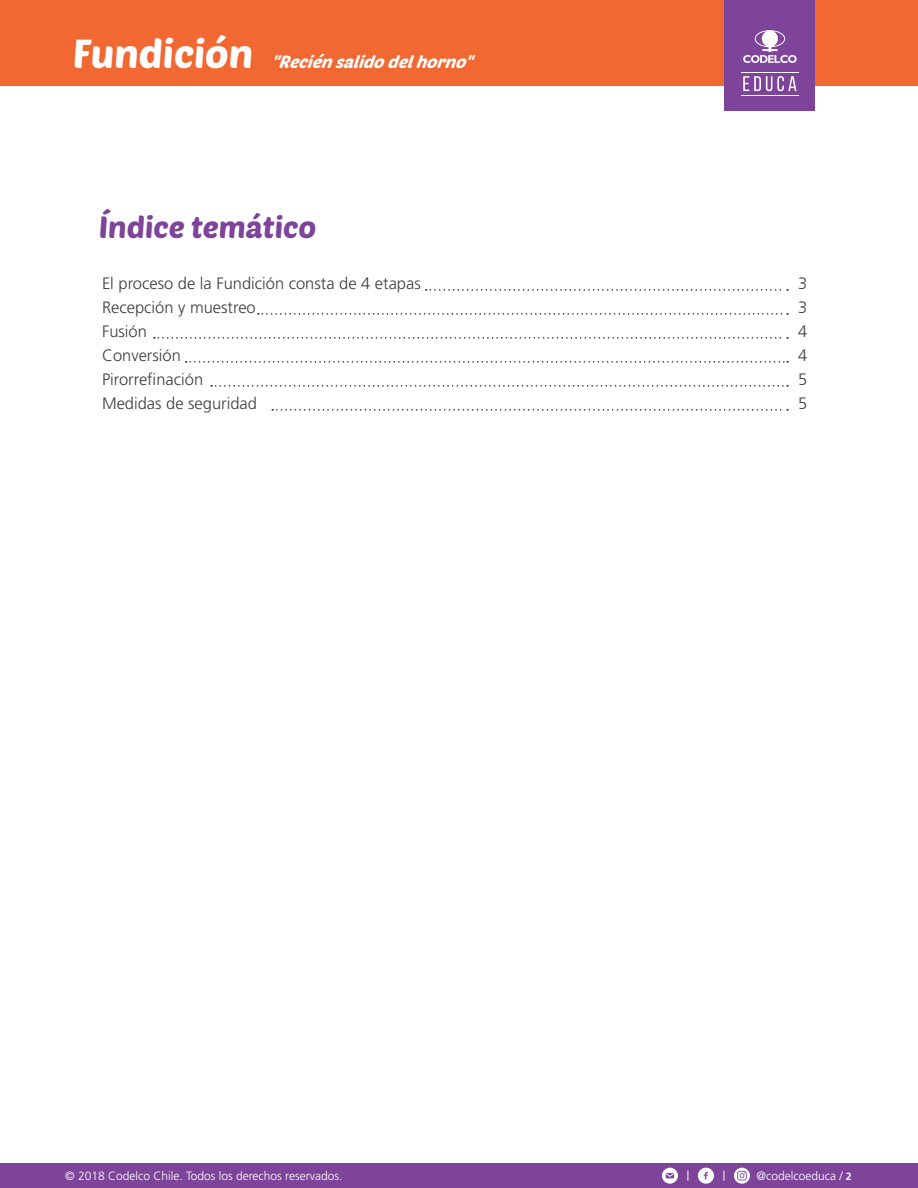
<style>
.page{position:relative;width:918px;height:1188px;background:#fff}
.page>*{position:absolute;margin:0;border:0;box-sizing:border-box;transform-origin:0 0}
.t1{font:39.45px "Poetsen One";color:#fff}
.t2{font:30px "Poetsen One";color:#7d449a}
.t3{font:italic 17.1px "Poetsen One";color:#fff}
.t4{font:300 16.5px "Frutiger LT Std";color:#3e3e3f}
.t5{font:300 12px "Frutiger LT Std";color:#fff}
.s1{font-weight:700;font-size:10.5px}
</style>
<div class="page">
<div style="left:0;top:1163px;width:918px;height:25px;background:#7d449a"></div>
<svg style="left:734px;top:1168px;width:16px;height:16px"></svg>
<svg style="left:698px;top:1168px;width:16px;height:16px"></svg>
<svg style="left:662px;top:1168px;width:16px;height:16px"></svg>
<div style="left:0;top:0;width:918px;height:85px;background:#f26833"></div>
<div style="left:725px;top:0;width:90px;height:111px;background:#7d449a"></div>
<svg style="left:743px;top:30px;width:54px;height:33px"></svg>
<svg style="left:743px;top:76px;width:53px;height:15px"></svg>
<hr style="left:741px;top:72px;width:57px;height:1px;background:#fff">
<hr style="left:741px;top:95px;width:57px;height:1px;background:#fff">
<svg style="left:426px;top:289px;width:362px;height:2px"></svg>
<svg style="left:258px;top:313px;width:530px;height:2px"></svg>
<svg style="left:186px;top:361px;width:602px;height:2px"></svg>
<svg style="left:154px;top:337px;width:634px;height:2px"></svg>
<svg style="left:211px;top:385px;width:577px;height:2px"></svg>
<svg style="left:272px;top:409px;width:516px;height:2px"></svg>
<p class="t1" style="left:73px;top:29px;width:182px">Fundición</p>
<p class="t3" style="left:271px;top:51px;width:208px">"Recién salido delhorno"</p>
<p class="t2" style="left:99px;top:208px;width:219px">Índice temático</p>
<p class="t4" style="left:102px;top:274px;width:320px">El proceso de la Fundición consta de 4 etapas</p>
<p class="t4" style="left:102px;top:298px;width:155px">Recepción y muestreo</p>
<p class="t4" style="left:102px;top:322px;width:46px">Fusión</p>
<p class="t4" style="left:102px;top:346px;width:80px">Conversión</p>
<p class="t4" style="left:102px;top:370px;width:103px">Pirorrefinación</p>
<p class="t4" style="left:102px;top:394px;width:156px">Medidas de seguridad</p>
<p class="t4" style="left:798px;top:274px;width:11px">3</p>
<p class="t4" style="left:798px;top:298px;width:11px">3</p>
<p class="t4" style="left:798px;top:322px;width:11px">4</p>
<p class="t4" style="left:798px;top:346px;width:11px">4</p>
<p class="t4" style="left:798px;top:370px;width:11px">5</p>
<p class="t4" style="left:798px;top:394px;width:11px">5</p>
<p class="t5" style="left:65px;top:1169px;width:279px">© 2018 Codelco Chile. Todos los derechos reservados.</p>
<p class="t5" style="left:757px;top:1169px;width:97px">@codelcoeduca / <span class="s1">2</span></p>
</div>
